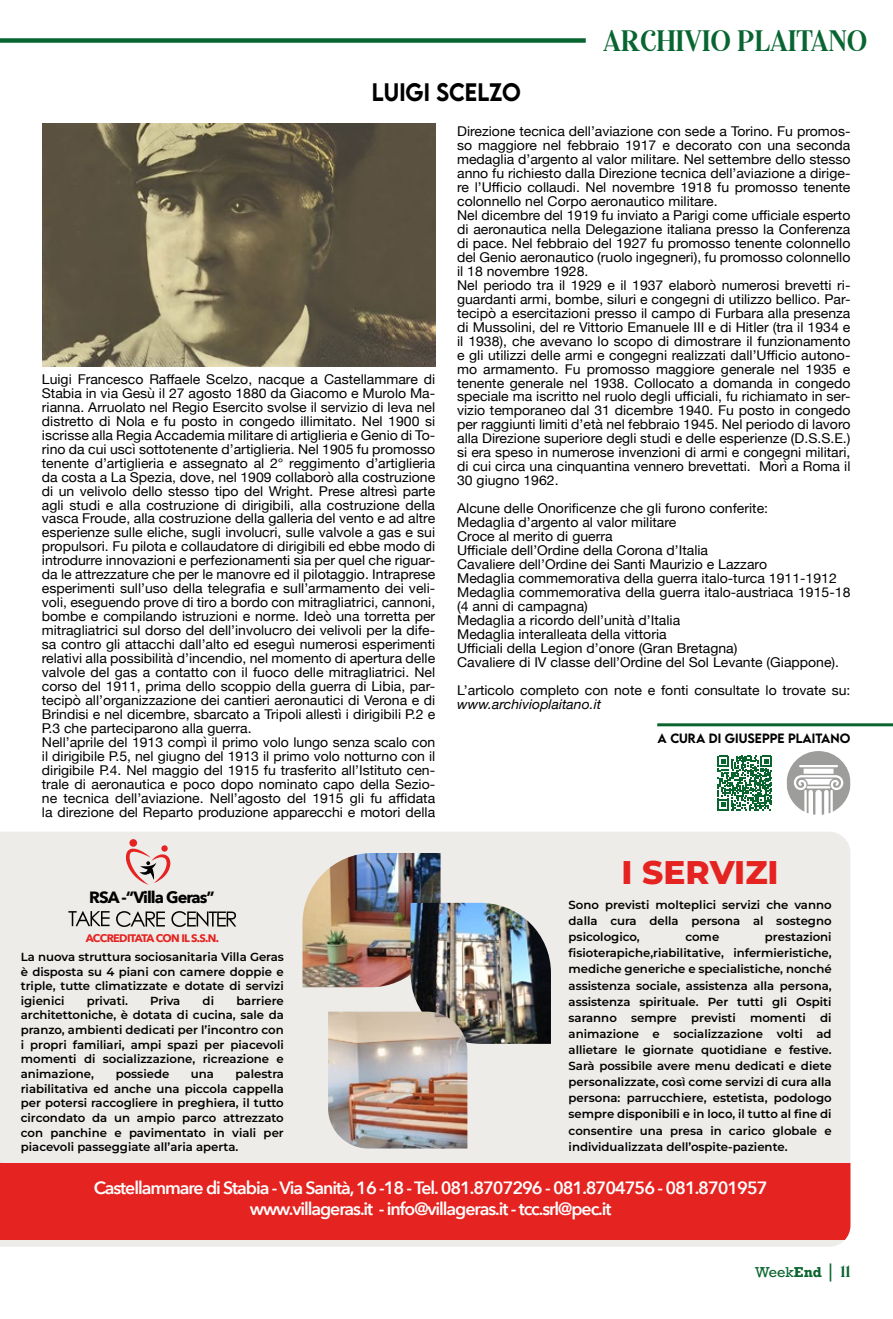
<style>
.page{position:relative;width:893px;height:1319px;background:#fff}
.page>*{position:absolute;margin:0;border:0;box-sizing:border-box;transform-origin:0 0}
.t1{font:33px "Mandalika DEMO";color:#086531}
.t2{font:800 32.7px "Montserrat";color:#e52320}
.t3{font:500 22.5px "LEMONMILK";color:#000;scale:.94 1}
.t4{font:600 17.7px/21.3px "Avenir Next";letter-spacing:-.06em;color:#fff;text-align:center}
.t5{font:700 16.35px "Avenir Next";letter-spacing:-.06em;color:#000}
.t6{font:13.5px/14px "Helvetica Neue";color:#000;scale:1.04 1}
.t7{font:italic 13.5px "Helvetica Neue";color:#000;scale:1.04 1}
.t8{font:13.5px "Rockwell";color:#09642e}
.t9{font:500 12px "LEMONMILK";color:#000}
.t10{font:600 11.7px/16px "Montserrat";color:#000;text-align:justify}
.t11{font:700 10.95px "Avenir Next";letter-spacing:-.06em;color:#e52320}
.s1{font-weight:700}
.s2{font-size:18px}
.s3{font-family:"Mandalika DEMO";font-size:18px}
</style>
<div class="page">
<div style="left:0;top:832px;width:850px;height:414px;background:#edece9"></div>
<div style="left:0;top:1162px;width:850px;height:77px;background:#e52320"></div>
<svg style="left:129px;top:838px;width:8px;height:8px"></svg>
<svg style="left:161px;top:845px;width:7px;height:6px"></svg>
<svg style="left:126px;top:848px;width:44px;height:36px"></svg>
<svg style="left:68px;top:911px;width:42px;height:15px"></svg>
<svg style="left:116px;top:911px;width:49px;height:15px"></svg>
<svg style="left:171px;top:911px;width:65px;height:15px"></svg>
<img style="left:302px;top:852px;width:139px;height:135px">
<img style="left:411px;top:902px;width:140px;height:141px">
<img style="left:328px;top:1011px;width:139px;height:137px">
<div style="left:0;top:38px;width:586px;height:5px;background:#086531"></div>
<svg style="left:717px;top:755px;width:55px;height:55px"></svg>
<svg style="left:787px;top:751px;width:63px;height:63px"></svg>
<hr style="left:657px;top:723px;width:236px;height:3px;background:#09642e">
<img style="left:43px;top:123px;width:392px;height:243px">
<h3 class="t3" style="left:372px;top:78px;width:158px">LUIGI SCELZO</h3>
<h1 class="t1" style="left:603px;top:21px;width:266px">ARCHIVIO PLAITANO</h1>
<p class="t6" style="left:42px;top:373px;width:380px">Luigi Francesco Raffaele Scelzo, nacque a Castellammare di Stabia in via Gesù il 27 agosto 1880 da Giacomo e Murolo Ma&shy;rianna. Arruolato nel Regio Esercito svolse il servizio di leva nel distretto di Nola e fu posto in congedo illimitato. Nel 1900 si iscrisse alla Regia Accademia militare di artiglieria e Genio di To&shy;rino da cui uscì sottotenente d’artiglieria. Nel 1905 fu promosso tenente d’artiglieria e assegnato al 2° reggimento d’artiglieria da costa a La Spezia, dove, nel 1909 collaborò alla costruzione di un velivolo dello stesso tipo del Wright. Prese altresì parte agli studi e alla costruzione di dirigibili, alla costruzione della vasca Froude, alla costruzione della galleria del vento e ad altre esperienze sulle eliche, sugli involucri, sulle valvole a gas e sui propulsori. Fu pilota e collaudatore di dirigibili ed ebbe modo di introdurre innovazioni e perfezionamenti sia per quel che riguar&shy;da le attrezzature che per le manovre ed il pilotaggio. Intraprese esperimenti sull’uso della telegrafia e sull’armamento dei veli&shy;voli, eseguendo prove di tiro a bordo con mitragliatrici, cannoni, bombe e compilando istruzioni e norme. Ideò una torretta per mitragliatrici sul dorso del dell’involucro dei velivoli per la dife&shy;sa contro gli attacchi dall’alto ed eseguì numerosi esperimenti relativi alla possibilità d’incendio, nel momento di apertura delle valvole del gas a contatto con il fuoco delle mitragliatrici. Nel corso del 1911, prima dello scoppio della guerra di Libia, par&shy;tecipò all’organizzazione dei cantieri aeronautici di Verona e di Brindisi e nel dicembre, sbarcato a Tripoli allestì i dirigibili P.2 e P.3 che parteciparono alla guerra.<br>Nell’aprile del 1913 compì il primo volo lungo senza scalo con il dirigibile P.5, nel giugno del 1913 il primo volo notturno con il dirigibile P.4. Nel maggio del 1915 fu trasferito all’Istituto cen&shy;trale di aeronautica e poco dopo nominato capo della Sezio&shy;ne tecnica dell’aviazione. Nell’agosto del 1915 gli fu affidata la direzione del Reparto produzione apparecchi e motori della</p>
<p class="t5" style="left:89px;top:882px;width:127px">RSA -“Villa Geras”</p>
<p class="t11" style="left:86px;top:928px;width:135px">ACCREDITATA CON IL S.S.N.</p>
<p class="t10" style="left:21px;top:948px;width:265px;line-height:14.7px">La nuova struttura sociosanitaria Villa Geras è disposta su 4 piani con camere doppie e triple, tutte climatizzate e dotate di servizi igienici</p>
<p class="t10" style="left:21px;top:992px;width:265px;line-height:14.7px;text-indent:216px">barriere architettoniche, è dotata di cucina, sale da pranzo, ambienti dedicati per l’incontro con i propri familiari, ampi spazi per piacevoli momenti di socializzazione, ricreazione e animazione,</p>
<p class="t10" style="left:87px;top:991px;width:43px">privati.</p>
<p class="t10" style="left:150px;top:991px;width:32px">Priva</p>
<p class="t10" style="left:203px;top:991px;width:13px">di</p>
<p class="t10" style="left:116px;top:1065px;width:55px">possiede</p>
<p class="t10" style="left:191px;top:1065px;width:25px">una</p>
<p class="t10" style="left:21px;top:1065px;width:265px;line-height:14.7px;text-indent:215px">palestra riabilitativa ed anche una piccola cappella per potersi raccogliere in preghiera, il tutto circondato da un ampio parco attrezzato con panchine e pavimentato in viali per piacevoli passeggiate all’aria aperta.</p>
<p class="t6" style="left:457px;top:125px;width:380px">Direzione tecnica dell’aviazione con sede a Torino. Fu promos&shy;so maggiore nel febbraio 1917 e decorato con una seconda medaglia d’argento al valor militare. Nel settembre dello stesso anno fu richiesto dalla Direzione tecnica dell’aviazione a dirige&shy;re l’Ufficio collaudi. Nel novembre 1918 fu promosso tenente colonnello nel Corpo aeronautico militare.<br>Nel dicembre del 1919 fu inviato a Parigi come ufficiale esperto di aeronautica nella Delegazione italiana presso la Conferenza di pace. Nel febbraio del 1927 fu promosso tenente colonnello del Genio aeronautico (ruolo ingegneri), fu promosso colonnello il 18 novembre 1928.<br>Nel periodo tra il 1929 e il 1937 elaborò numerosi brevetti ri&shy;guardanti armi, bombe, siluri e congegni di utilizzo bellico. Par&shy;tecipò a esercitazioni presso il campo di Furbara alla presenza di Mussolini, del re Vittorio Emanuele III e di Hitler (tra il 1934 e il 1938), che avevano lo scopo di dimostrare il funzionamento e gli utilizzi delle armi e congegni realizzati dall’Ufficio autono&shy;mo armamento. Fu promosso maggiore generale nel 1935 e tenente generale nel 1938. Collocato a domanda in congedo speciale ma iscritto nel ruolo degli ufficiali, fu richiamato in ser&shy;vizio temporaneo dal 31 dicembre 1940. Fu posto in congedo per raggiunti limiti d’età nel febbraio 1945. Nel periodo di lavoro alla Direzione superiore degli studi e delle esperienze (D.S.S.E.) si era speso in numerose invenzioni di armi e congegni militari, di cui circa una cinquantina vennero brevettati. Morì a Roma il 30 giugno 1962.</p>
<p class="t6" style="left:457px;top:502px;width:380px">Alcune delle Onorificenze che gli furono conferite:<br>Medaglia d’argento al valor militare<br>Croce al merito di guerra<br>Ufficiale dell’Ordine della Corona d’Italia<br>Cavaliere dell’Ordine dei Santi Maurizio e Lazzaro<br>Medaglia commemorativa della guerra italo-turca 1911-1912<br>Medaglia commemorativa della guerra italo-austriaca 1915-18 (4 anni di campagna)<br>Medaglia a ricordo dell’unità d’Italia<br>Medaglia interalleata della vittoria<br>Ufficiali della Legion d’onore (Gran Bretagna)<br>Cavaliere di IV classe dell’Ordine del Sol Levante (Giappone).</p>
<p class="t6" style="left:457px;top:683px;width:380px">L’articolo completo con note e fonti consultate lo trovate su:</p>
<p class="t7" style="left:457px;top:694px;width:140px">www.archivioplaitano.it</p>
<p class="t9" style="left:657px;top:730px;width:194px">A CU RA DI GIUSEPPE PLAITANO</p>
<h2 class="t2" style="left:622px;top:847px;width:159px">I SERVIZI</h2>
<p class="t10" style="left:569px;top:896px;width:265px">Sono previsti molteplici servizi che vanno dalla cura della persona al sostegno psicologico,</p>
<p class="t10" style="left:569px;top:928px;width:265px;text-indent:196px">prestazioni fisioterapiche,riabilitative, infermieristiche, mediche generiche e specialistiche, nonché assistenza sociale, assistenza alla persona, assistenza spirituale. Per tutti gli Ospiti saranno sempre previsti momenti di animazione e socializzazione volti ad allietare le giornate quotidiane e festive.<br>Sarà possibile avere menu dedicati e diete personalizzate, così come servizi di cura alla persona: parrucchiere, estetista, podologo sempre disponibili e in loco, il tutto al fine di consentire una presa in carico globale e individualizzata dell’ospite-paziente.</p>
<p class="t10" style="left:685px;top:928px;width:35px">come</p>
<h3 class="t4" style="left:94px;top:1176px;width:675px">Castellammare di Stabia - Via Sanità, 16 -18 - Tel. 081.8707296 - 081.8704756 - 081.8701957 www.villageras.it - info@villageras.it - tcc.srl@pec.it</h3>
<p class="t8" style="left:755px;top:1263px;width:97px">Week<span class="s1">End</span> <span class="s2">|</span> <span class="s3">11</span></p>
</div>
